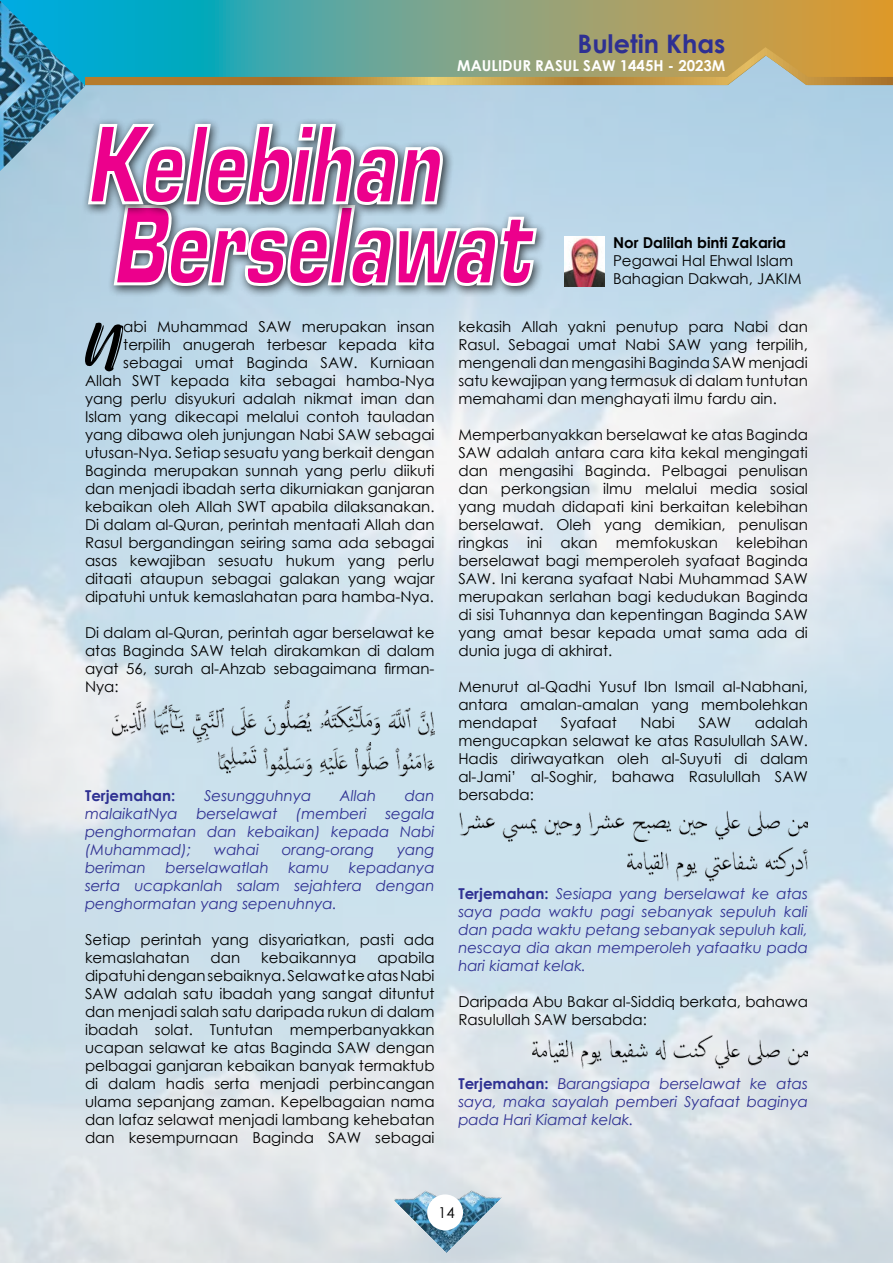
<style>
.page{position:relative;width:893px;height:1263px;background:#fff}
.page>*{position:absolute;margin:0;border:0;box-sizing:border-box;transform-origin:0 0}
.t1{font:73.8px "Beauty Diary";color:#000}
.t2{font:700 25.5px "Century Gothic";color:#2e3092}
.t3{font:15px/18px "Century Gothic";color:#000;text-align:justify}
.t4{font:italic 15px/18px "Century Gothic";color:#2e3092;text-align:justify}
.t5{font:700 15px "Century Gothic";color:#fff}
.t6{font:700 15px "Century Gothic";color:#000}
.t7{font:700 15px "Century Gothic";color:#2e3092}
.s1{font-weight:700;font-style:normal}
</style>
<div class="page">
<img style="left:0;top:85px;width:893px;height:1178px">
<div style="left:107px;top:198px;width:440px;height:99px;background:#000;opacity:.75"></div>
<div style="left:82px;top:117px;width:372px;height:99px;background:#000;opacity:.75"></div>
<svg style="left:86px;top:122px;width:453px;height:165px;background:#c78dbe"></svg>
<img style="left:564px;top:237px;width:41px;height:50px">
<img style="left:0;top:85px;width:85px;height:86px">
<img style="left:109px;top:701px;width:326px;height:41px">
<img style="left:219px;top:742px;width:216px;height:41px">
<img style="left:458px;top:806px;width:350px;height:35px">
<img style="left:628px;top:848px;width:180px;height:35px">
<img style="left:533px;top:1036px;width:275px;height:33px">
<svg style="left:0;top:0;width:893px;height:85px;background:#6ca08a"></svg>
<svg style="left:85px;top:47px;width:808px;height:38px;background:#88a179"></svg>
<div style="left:427px;top:1194px;width:36px;height:36px;background:#fff;border-radius:50%"></div>
<h2 class="t2" style="left:577px;top:25px;width:149px">Buletin Khas</h2>
<p class="t5" style="left:457px;top:54px;width:270px">MAULIDUR RASUL SAW 1445H - 2023M</p>
<p class="t3" style="left:85px;top:318px;width:351px;text-align:right">abi Muhammad SAW merupakan insan terpilih anugerah terbesar kepada kita sebagai umat Baginda SAW. Kurniaan Allah SWT kepada kita sebagai hamba-Nya yang perlu disyukuri adalah nikmat iman dan Islam yang dikecapi melalui contoh tauladan yang dibawa oleh junjungan Nabi SAW sebagai utusan-Nya. Setiap sesuatu yang berkait dengan Baginda merupakan sunnah yang perlu diikuti dan menjadi ibadah serta dikurniakan ganjaran kebaikan oleh Allah SWT apabila dilaksanakan.<br>Di dalam al-Quran, perintah mentaati Allah dan Rasul bergandingan seiring sama ada sebagai asas kewajiban sesuatu hukum yang perlu ditaati ataupun sebagai galakan yang wajar dipatuhi untuk kemaslahatan para hamba-Nya.</p>
<p class="t3" style="left:85px;top:624px;width:351px">Di dalam al-Quran, perintah agar berselawat ke atas Baginda SAW telah dirakamkan di dalam ayat 56, surah al-Ahzab sebagaimana firman-Nya:</p>
<h1 class="t1" style="left:85px;top:308px;width:40px">N</h1>
<p class="t7" style="left:85px;top:784px;width:92px">Terjemahan:</p>
<p class="t4" style="left:204px;top:786px;width:109px">Sesungguhnya</p>
<p class="t4" style="left:340px;top:786px;width:38px">Allah</p>
<p class="t4" style="left:85px;top:786px;width:351px;text-indent:320px">dan malaikatNya berselawat (memberi segala penghormatan dan kebaikan) kepada Nabi (Muhammad);</p>
<p class="t4" style="left:214px;top:840px;width:47px">wahai</p>
<p class="t4" style="left:282px;top:840px;width:94px">orang-orang</p>
<p class="t4" style="left:397px;top:840px;width:39px">yang</p>
<p class="t4" style="left:85px;top:858px;width:62px">beriman</p>
<p class="t4" style="left:165px;top:858px;width:105px">berselawatlah</p>
<p class="t4" style="left:288px;top:858px;width:42px">kamu</p>
<p class="t4" style="left:85px;top:858px;width:351px;text-indent:264px">kepadanya serta ucapkanlah salam sejahtera dengan penghormatan yang sepenuhnya.</p>
<p class="t3" style="left:85px;top:930px;width:351px">Setiap perintah yang disyariatkan, pasti ada kemaslahatan</p>
<p class="t3" style="left:85px;top:948px;width:351px;text-indent:292px">apabila dipatuhi dengan sebaiknya. Selawat ke atas Nabi SAW adalah satu ibadah yang sangat dituntut dan menjadi salah satu daripada rukun di dalam ibadah solat. Tuntutan memperbanyakkan ucapan selawat ke atas Baginda SAW dengan pelbagai ganjaran kebaikan banyak termaktub di dalam hadis serta menjadi perbincangan ulama sepanjang zaman. Kepelbagaian nama dan lafaz selawat menjadi lambang kehebatan dan kesempurnaan Baginda SAW sebagai</p>
<p class="t3" style="left:211px;top:948px;width:31px">dan</p>
<p class="t3" style="left:261px;top:948px;width:97px">kebaikannya</p>
<p class="t6" style="left:613px;top:231px;width:175px">Nor Dalilah binti Zakaria</p>
<p class="t3" style="left:613px;top:251px;width:190px">Pegawai Hal Ehwal Islam<br>Bahagian Dakwah, JAKIM</p>
<p class="t3" style="left:458px;top:318px;width:351px">kekasih Allah yakni penutup para Nabi dan Rasul. Sebagai umat Nabi SAW yang terpilih, mengenali dan mengasihi Baginda SAW menjadi satu kewajipan yang termasuk di dalam tuntutan memahami dan menghayati ilmu fardu ain.</p>
<p class="t3" style="left:458px;top:426px;width:351px">Memperbanyakkan berselawat ke atas Baginda SAW adalah antara cara kita kekal mengingati dan mengasihi Baginda. Pelbagai penulisan dan perkongsian ilmu melalui media sosial yang mudah didapati kini berkaitan kelebihan berselawat. Oleh yang demikian, penulisan ringkas ini akan memfokuskan kelebihan berselawat bagi memperoleh syafaat Baginda SAW. Ini kerana syafaat Nabi Muhammad SAW merupakan serlahan bagi kedudukan Baginda di sisi Tuhannya dan kepentingan Baginda SAW yang amat besar kepada umat sama ada di dunia juga di akhirat.</p>
<p class="t3" style="left:458px;top:678px;width:351px">Menurut al-Qadhi Yusuf Ibn Ismail al-Nabhani, antara amalan-amalan yang membolehkan mendapat</p>
<p class="t3" style="left:561px;top:714px;width:58px">Syafaat</p>
<p class="t3" style="left:640px;top:714px;width:36px">Nabi</p>
<p class="t3" style="left:698px;top:714px;width:34px">SAW</p>
<p class="t3" style="left:458px;top:714px;width:351px;text-indent:296px">adalah mengucapkan selawat ke atas Rasulullah SAW.<br>Hadis diriwayatkan oleh al-Suyuti di dalam al-Jami’ al-Soghir, bahawa Rasulullah SAW bersabda:</p>
<p class="t4" style="left:458px;top:884px;width:351px"><span class="s1">Terjemahan:</span> Sesiapa yang berselawat ke atas saya pada waktu pagi sebanyak sepuluh kali dan pada waktu petang sebanyak sepuluh kali, nescaya dia akan memperoleh yafaatku pada hari kiamat kelak.</p>
<p class="t3" style="left:458px;top:992px;width:351px">Daripada Abu Bakar al-Siddiq berkata, bahawa<br>Rasulullah SAW bersabda:</p>
<p class="t4" style="left:458px;top:1075px;width:351px"><span class="s1">Terjemahan:</span> Barangsiapa berselawat ke atas saya, maka sayalah pemberi Syafaat baginya pada Hari Kiamat kelak.</p>
<p class="t3" style="left:438px;top:1203px;width:18px">14</p>
</div>
